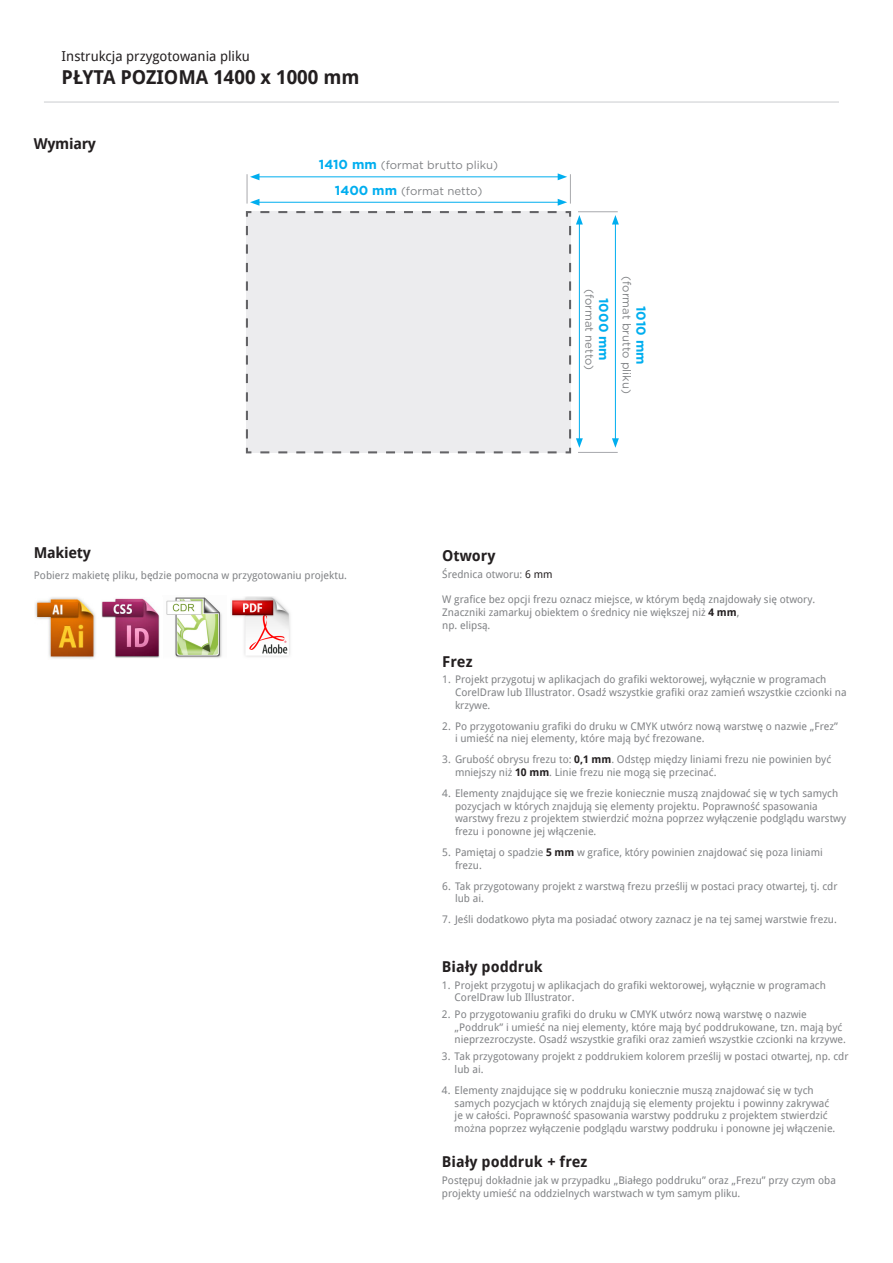
<style>
.page{position:relative;width:893px;height:1263px;background:#fff}
.page>*{position:absolute;margin:0;border:0;box-sizing:border-box;transform-origin:0 0}
.t1{font:700 19.2px "Droid Sans";color:#231f20}
.t2{font:700 15px "Droid Sans";color:#231f20}
.t3{font:700 15px "Droid Sans";letter-spacing:-.02em;color:#231f20}
.t4{font:13.65px "Droid Sans";color:#231f20}
.t5{font:700 13.05px "Gotham";color:#00aeef}
.t6{font:11.4px "Gotham";color:#808285}
.t7{font:10.5px/12.6px "Droid Sans";color:#808285}
.s1{font-weight:700;font-size:13.05px;color:#00aeef}
.s2{color:#231f20}
.s3{font-weight:700;color:#231f20}
</style>
<div class="page">
<hr style="left:44px;top:101px;width:795px;height:2px;background:#dcdddf">
<hr style="left:615px;top:222px;width:1px;height:219px;background:#00aeef">
<svg style="left:612px;top:215px;width:7px;height:9px"></svg>
<svg style="left:612px;top:438px;width:7px;height:10px"></svg>
<hr style="left:578px;top:452px;width:40px;height:1px;background:#a8a9ad">
<hr style="left:578px;top:211px;width:40px;height:1px;background:#a8a9ad">
<hr style="left:257px;top:176px;width:303px;height:1px;background:#00aeef">
<svg style="left:250px;top:173px;width:9px;height:7px"></svg>
<svg style="left:558px;top:173px;width:9px;height:7px"></svg>
<svg style="left:246px;top:199px;width:337px;height:254px;background:#e9ebed"></svg>
<hr style="left:570px;top:174px;width:1px;height:30px;background:#a8a9ad">
<hr style="left:247px;top:174px;width:1px;height:30px;background:#a8a9ad">
<img style="left:166px;top:597px;width:56px;height:61px">
<img style="left:231px;top:596px;width:59px;height:61px">
<img style="left:35px;top:597px;width:61px;height:62px">
<img style="left:102px;top:598px;width:58px;height:60px">
<p class="t4" style="left:62px;top:47px;width:190px">Instrukcja przygotowania pliku</p>
<p class="t1" style="left:62px;top:63px;width:299px">PŁYTA POZIOMA 1400 x 1000 mm</p>
<p class="t3" style="left:34px;top:133px;width:64px">Wymiary</p>
<p class="t6" style="left:319px;top:158px;width:181px"><span class="s1">1410 mm</span> (format brutto pliku)</p>
<p class="t6" style="left:335px;top:184px;width:149px"><span class="s1">1400 mm</span> (format netto)</p>
<p class="t6" style="left:597px;top:289px;width:83px;rotate:90deg">(format netto)</p>
<p class="t5" style="left:612px;top:298px;width:64px;rotate:90deg">1000 mm</p>
<p class="t6" style="left:634px;top:276px;width:119px;rotate:90deg">(format brutto pliku)</p>
<p class="t5" style="left:650px;top:306px;width:60px;rotate:90deg">1010 mm</p>
<p class="t3" style="left:34px;top:542px;width:58px">Makiety</p>
<p class="t7" style="left:34px;top:569px;width:315px">Pobierz makietę pliku, będzie pomocna w przygotowaniu projektu.</p>
<p class="t2" style="left:442px;top:545px;width:55px">Otwory</p>
<p class="t7" style="left:442px;top:568px;width:112px">Średnica otworu: <span class="s2">6 mm</span></p>
<p class="t7" style="left:442px;top:593px;width:375px">W grafice bez opcji frezu oznacz miejsce, w którym będą znajdowały się otwory.<br>Znaczniki zamarkuj obiektem o średnicy nie większej niż <span class="s3">4 mm</span>,<br>np. elipsą.</p>
<p class="t2" style="left:442px;top:650px;width:32px">Frez</p>
<p class="t7" style="left:455px;top:673px;width:393px;text-indent:-13px">1. Projekt przygotuj w aplikacjach do grafiki wektorowej, wyłącznie w programach<br>CorelDraw lub Illustrator. Osadź wszystkie grafiki oraz zamień wszystkie czcionki na krzywe.</p>
<p class="t7" style="left:455px;top:719px;width:384px;text-indent:-13px">2. Po przygotowaniu grafiki do druku w CMYK utwórz nową warstwę o nazwie „Frez” i umieść na niej elementy, które mają być frezowane.</p>
<p class="t7" style="left:455px;top:753px;width:378px;text-indent:-13px">3. Grubość obrysu frezu to: <span class="s3">0,1 mm</span>. Odstęp między liniami frezu nie powinien być mniejszy niż <span class="s3">10 mm</span>. Linie frezu nie mogą się przecinać.</p>
<p class="t7" style="left:455px;top:787px;width:393px;text-indent:-13px">4. Elementy znajdujące się we frezie koniecznie muszą znajdować się w tych samych pozycjach w których znajdują się elementy projektu. Poprawność spasowania warstwy frezu z projektem stwierdzić można poprzez wyłączenie podglądu warstwy frezu i ponowne jej włączenie.</p>
<p class="t7" style="left:455px;top:846px;width:369px;text-indent:-13px">5. Pamiętaj o spadzie <span class="s3">5 mm</span> w grafice, który powinien znajdować się poza liniami frezu.</p>
<p class="t7" style="left:455px;top:879px;width:384px;text-indent:-13px">6. Tak przygotowany projekt z warstwą frezu prześlij w postaci pracy otwartej, tj. cdr lub ai.</p>
<p class="t7" style="left:442px;top:913px;width:396px">7. Jeśli dodatkowo płyta ma posiadać otwory zaznacz je na tej samej warstwie frezu.</p>
<p class="t2" style="left:442px;top:956px;width:102px">Biały poddruk</p>
<p class="t7" style="left:455px;top:978px;width:373px;text-indent:-13px">1. Projekt przygotuj w aplikacjach do grafiki wektorowej, wyłącznie w programach<br>CorelDraw lub Illustrator.</p>
<p class="t7" style="left:455px;top:1008px;width:393px;text-indent:-13px">2. Po przygotowaniu grafiki do druku w CMYK utwórz nową warstwę o nazwie „Poddruk” i umieść na niej elementy, które mają być poddrukowane, tzn. mają być nieprzezroczyste. Osadź wszystkie grafiki oraz zamień wszystkie czcionki na krzywe.</p>
<p class="t7" style="left:455px;top:1050px;width:395px;text-indent:-13px">3. Tak przygotowany projekt z poddrukiem kolorem prześlij w postaci otwartej, np. cdr lub ai.</p>
<p class="t7" style="left:455px;top:1083px;width:382px;text-indent:-13px">4. Elementy znajdujące się w poddruku koniecznie muszą znajdować się w tych samych pozycjach w których znajdują się elementy projektu i powinny zakrywać je w całości. Poprawność spasowania warstwy poddruku z projektem stwierdzić można poprzez wyłączenie podglądu warstwy poddruku i ponowne jej włączenie.</p>
<p class="t2" style="left:442px;top:1151px;width:147px">Biały poddruk + frez</p>
<p class="t7" style="left:442px;top:1174px;width:395px">Postępuj dokładnie jak w przypadku „Białego poddruku” oraz „Frezu” przy czym oba projekty umieść na oddzielnych warstwach w tym samym pliku.</p>
</div>
